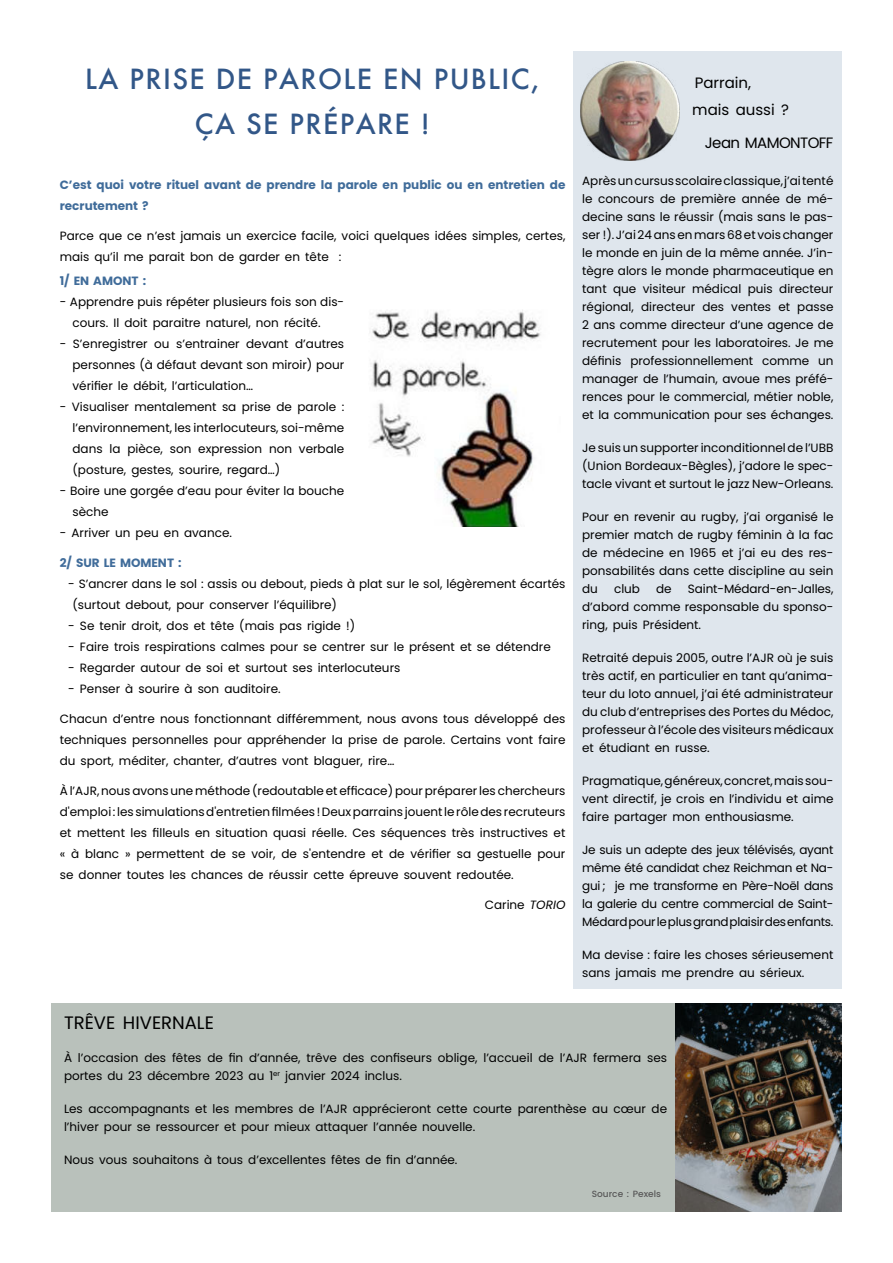
<style>
.page{position:relative;width:893px;height:1263px;background:#fff}
.page>*{position:absolute;margin:0;border:0;box-sizing:border-box;transform-origin:0 0}
.t1{font:500 27px/45px "Futura";letter-spacing:.05em;color:#325788;text-align:center}
.t2{font:18px "Poppins";color:#000}
.t3{font:15px/27px "Poppins";color:#000}
.t4{font:15px "Poppins";letter-spacing:-.04em;color:#000}
.t5{font:12px/18px "Poppins";color:#000;text-align:justify}
.t6{font:700 12px/21px "Poppins";color:#406c9a}
.t7{font:500 9px "Poppins";color:#595959}
.s1{font-style:italic}
</style>
<div class="page">
<div style="left:574px;top:51px;width:268px;height:938px;background:#dfe6ed"></div>
<img style="left:371px;top:310px;width:170px;height:217px">
<img style="left:581px;top:62px;width:99px;height:98px">
<div style="left:51px;top:1003px;width:791px;height:209px;background:#b9c1bb"></div>
<img style="left:676px;top:1003px;width:166px;height:209px">
<h1 class="t1" style="left:85px;top:56px;width:456px">LA PRISE DE PAROLE EN PUBLIC,<br>ÇA SE PRÉPARE !</h1>
<p class="t3" style="left:692px;top:69px;width:98px">Parrain, mais aussi ?</p>
<p class="t4" style="left:705px;top:134px;width:130px">Jean MAMONTOFF</p>
<p class="t5" style="left:582px;top:172px;width:253px">Après un cursus scolaire classique, j’ai tenté le concours de première année de mé&shy;decine sans le réussir (mais sans le pas&shy;ser !). J’ai 24 ans en mars 68 et vois changer le monde en juin de la même année. J’in&shy;tègre alors le monde pharmaceutique en tant que visiteur médical puis directeur régional, directeur des ventes et passe 2 ans comme directeur d’une agence de recrutement pour les laboratoires. Je me définis professionnellement comme un manager de l’humain, avoue mes préfé&shy;rences pour le commercial, métier noble, et la communication pour ses échanges.</p>
<p class="t5" style="left:582px;top:439px;width:253px">Je suis un supporter inconditionnel de l’UBB (Union Bordeaux-Bègles), j’adore le spec&shy;tacle vivant et surtout le jazz New-Orleans.</p>
<p class="t5" style="left:582px;top:508px;width:253px">Pour en revenir au rugby, j’ai organisé le premier match de rugby féminin à la fac de médecine en 1965 et j’ai eu des res&shy;ponsabilités dans cette discipline au sein du</p>
<p class="t6" style="left:60px;top:174px;width:507px">C’est quoi votre rituel avant de prendre la parole en public ou en entretien de recrutement ?</p>
<p class="t5" style="left:60px;top:225px;width:507px;line-height:21px">Parce que ce n’est jamais un exercice facile, voici quelques idées simples, certes, mais qu’il me parait bon de garder en tête :</p>
<p class="t6" style="left:60px;top:270px;width:88px">1/ EN AMONT :</p>
<p class="t5" style="left:73px;top:291px;width:273px;line-height:21px;text-indent:-13px">- Apprendre puis répéter plusieurs fois son dis&shy;cours. Il doit paraitre naturel, non récité.</p>
<p class="t5" style="left:73px;top:333px;width:273px;line-height:21px;text-indent:-13px">- S’enregistrer ou s’entrainer devant d’autres personnes (à défaut devant son miroir) pour vérifier le débit, l’articulation…</p>
<p class="t5" style="left:73px;top:396px;width:273px;line-height:21px;text-indent:-13px">- Visualiser mentalement sa prise de parole : l’environnement, les interlocuteurs, soi-même dans la pièce, son expression non verbale (posture, gestes, sourire, regard…)</p>
<p class="t5" style="left:73px;top:480px;width:273px;line-height:21px;text-indent:-13px">- Boire une gorgée d’eau pour éviter la bouche sèche</p>
<p class="t5" style="left:60px;top:524px;width:174px">- Arriver un peu en avance.</p>
<p class="t6" style="left:60px;top:552px;width:123px">2/ SUR LE MOMENT :</p>
<p class="t5" style="left:73px;top:573px;width:494px;line-height:21px;text-indent:-4px">- S’ancrer dans le sol : assis ou debout, pieds à plat sur le sol, légèrement écartés (surtout debout, pour conserver l’équilibre)</p>
<p class="t5" style="left:68px;top:617px;width:288px">- Se tenir droit, dos et tête (mais pas rigide !)</p>
<p class="t5" style="left:68px;top:638px;width:484px">- Faire trois respirations calmes pour se centrer sur le présent et se détendre</p>
<p class="t5" style="left:68px;top:659px;width:334px">- Regarder autour de soi et surtout ses interlocuteurs</p>
<p class="t5" style="left:68px;top:680px;width:214px">- Penser à sourire à son auditoire.</p>
<p class="t5" style="left:60px;top:708px;width:507px;line-height:21px">Chacun d’entre nous fonctionnant différemment, nous avons tous développé des techniques personnelles pour appréhender la prise de parole. Certains vont faire du sport, méditer, chanter, d’autres vont blaguer, rire…</p>
<p class="t5" style="left:60px;top:780px;width:507px;line-height:21px">À l’AJR, nous avons une méthode (redoutable et efficace) pour préparer les chercheurs d'emploi : les simulations d'entretien filmées ! Deux parrains jouent le rôle des recruteurs et mettent les filleuls en situation quasi réelle. Ces séquences très instructives et « à blanc » permettent de se voir, de s'entendre et de vérifier sa gestuelle pour se donner toutes les chances de réussir cette épreuve souvent redoutée.</p>
<p class="t5" style="left:485px;top:896px;width:82px">Carine <span class="s1">TORIO</span></p>
<p class="t5" style="left:582px;top:580px;width:253px;text-indent:106px">Saint-Médard-en-Jalles, d’abord comme responsable du sponso&shy;ring, puis Président.</p>
<p class="t5" style="left:582px;top:649px;width:253px">Retraité depuis 2005, outre l’AJR où je suis très actif, en particulier en tant qu’anima&shy;teur du loto annuel, j’ai été administrateur du club d’entreprises des Portes du Médoc, professeur à l’école des visiteurs médicaux et étudiant en russe.</p>
<p class="t5" style="left:582px;top:772px;width:253px">Pragmatique, généreux, concret, mais sou&shy;vent directif, je crois en l’individu et aime faire partager mon enthousiasme.</p>
<p class="t5" style="left:582px;top:841px;width:253px">Je suis un adepte des jeux télévisés, ayant même été candidat chez Reichman et Na&shy;gui ; je me transforme en Père-Noël dans la galerie du centre commercial de Saint-Médard pour le plus grand plaisir des enfants.</p>
<p class="t5" style="left:582px;top:946px;width:253px">Ma devise : faire les choses sérieusement sans jamais me prendre au sérieux.</p>
<p class="t5" style="left:614px;top:580px;width:27px">club</p>
<p class="t5" style="left:656px;top:580px;width:17px">de</p>
<h2 class="t2" style="left:64px;top:1012px;width:151px">TRÊVE HIVERNALE</h2>
<p class="t5" style="left:64px;top:1049px;width:605px">À l’occasion des fêtes de fin d’année, trêve des confiseurs oblige, l’accueil de l’AJR fermera ses portes du 23 décembre 2023 au 1<sup>er</sup> janvier 2024 inclus.</p>
<p class="t5" style="left:64px;top:1100px;width:605px">Les accompagnants et les membres de l’AJR apprécieront cette courte parenthèse au cœur de l’hiver pour se ressourcer et pour mieux attaquer l’année nouvelle.</p>
<p class="t5" style="left:64px;top:1151px;width:395px">Nous vous souhaitons à tous d’excellentes fêtes de fin d’année.</p>
<p class="t7" style="left:592px;top:1188px;width:71px">Source : Pexels</p>
</div>
